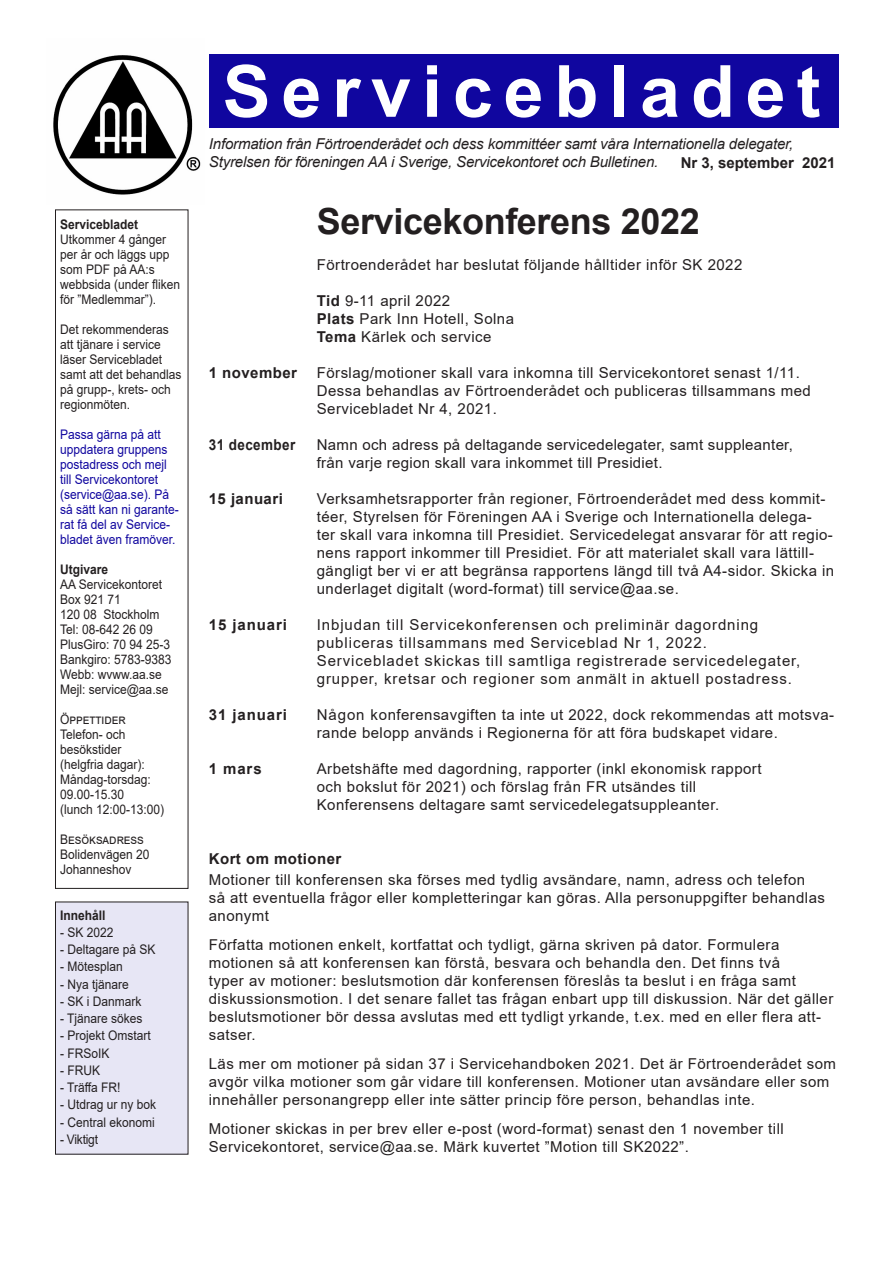
<style>
.page{position:relative;width:893px;height:1263px;background:#fff}
.page>*{position:absolute;margin:0;border:0;box-sizing:border-box;transform-origin:0 0}
.t1{font:700 72px "Arial";letter-spacing:.15em;color:#fff}
.t2{font:700 36px "Arial";letter-spacing:-.01em;color:#231f20}
.t3{font:15px/18px "Arial";letter-spacing:.03em;color:#231f20}
.t4{font:15px/18px "Arial";letter-spacing:.06em;color:#231f20}
.t5{font:italic 15px/18px "Arial";letter-spacing:-.01em;color:#231f20}
.t6{font:700 15px "Arial";letter-spacing:.03em;color:#231f20}
.t7{font:700 15px "Arial";letter-spacing:.06em;color:#231f20}
.t8{font:700 15px "Arial";color:#231f20}
.t9{font:700 15px "Arial";letter-spacing:.03em;color:#231f20;scale:.9 1}
.t10{font:13.2px/15px "Arial";color:#231f20;scale:.91 1}
.t11{font:13.2px/15px "Arial";color:#10069f;scale:.91 1}
.Styckeformat_1{font:700 13.2px "Arial";color:#231f20;scale:.91 1}
.t12{font:13.2px "Arial";letter-spacing:-.02em;color:#231f20;scale:.91 1}
.s1{font-weight:700}
</style>
<div class="page">
<div style="left:210px;top:54px;width:629px;height:73px;background:#10069f"></div>
<div style="left:55px;top:209px;width:133px;height:680px;border:1px solid #231f20"></div>
<img style="left:53px;top:55px;width:148px;height:140px">
<div style="left:56px;top:902px;width:132px;height:252px;background:#e7e6f5"></div>
<div style="left:55px;top:901px;width:133px;height:253px;border:1px solid #231f20"></div>
<p class="Styckeformat_1" style="left:60px;top:215px;width:87px">Servicebladet</p>
<p class="t10" style="left:60px;top:231px;width:133px">Utkommer 4 gånger per år och läggs upp som PDF på AA:s webbsida (under fliken för ”Medlemmar”).</p>
<p class="t10" style="left:60px;top:321px;width:135px">Det rekommenderas att tjänare i service läser Servicebladet samt att det behandlas på grupp-, krets- och regionmöten.</p>
<p class="t11" style="left:60px;top:426px;width:132px">Passa gärna på att uppdatera gruppens postadress och mejl till Servicekontoret (service@aa.se). På så sätt kan ni garante&shy;rat få del av Service&shy;bladet även framöver.</p>
<p class="Styckeformat_1" style="left:60px;top:560px;width:54px">Utgivare</p>
<p class="t10" style="left:60px;top:576px;width:124px">AA Servicekontoret<br>Box 921 71<br>120 08 Stockholm<br>Tel: 08-642 26 09<br>PlusGiro: 70 94 25-3<br>Bankgiro: 5783-9383<br>Webb: wvww.aa.se<br>Mejl: service@aa.se</p>
<p class="t10" style="left:60px;top:711px;width:116px">Öppettider<br>Telefon- och besökstider (helgfria dagar):<br>Måndag-torsdag:<br>09.00-15.30<br>(lunch 12:00-13:00)</p>
<p class="t10" style="left:60px;top:831px;width:100px">Besöksadress<br>Bolidenvägen 20<br>Johanneshov</p>
<p class="Styckeformat_1" style="left:60px;top:906px;width:51px">Innehåll</p>
<p class="t10" style="left:60px;top:925px;width:60px">- SK 2022</p>
<p class="t10" style="left:60px;top:942px;width:106px">- Deltagare på SK</p>
<p class="t10" style="left:60px;top:959px;width:70px">- Mötesplan</p>
<p class="t10" style="left:60px;top:976px;width:77px">- Nya tjänare</p>
<p class="t10" style="left:60px;top:994px;width:91px">- SK i Danmark</p>
<p class="t10" style="left:60px;top:1011px;width:92px">- Tjänare sökes</p>
<p class="t10" style="left:60px;top:1028px;width:101px">- Projekt Omstart</p>
<p class="t10" style="left:60px;top:1045px;width:56px">- FRSoIK</p>
<p class="t10" style="left:60px;top:1063px;width:45px">- FRUK</p>
<p class="t10" style="left:60px;top:1080px;width:68px">- Träffa FR!</p>
<p class="t10" style="left:60px;top:1097px;width:107px">- Utdrag ur ny bok</p>
<p class="t10" style="left:60px;top:1114px;width:106px">- Central ekonomi</p>
<p class="t12" style="left:60px;top:1130px;width:43px">- Viktigt</p>
<h1 class="t1" style="left:223px;top:41px;width:599px">Servicebladet</h1>
<p class="t5" style="left:209px;top:135px;width:586px">Information från Förtroenderådet och dess kommittéer samt våra Internationella delegater,<br>Styrelsen för föreningen AA i Sverige, Servicekontoret och Bulletinen.</p>
<p class="t8" style="left:681px;top:152px;width:156px">Nr 3, september 2021</p>
<p class="t2" style="left:317px;top:195px;width:385px">Servicekonferens 2022</p>
<p class="t3" style="left:317px;top:255px;width:427px">Förtroenderådet har beslutat följande hålltider inför SK 2022</p>
<p class="t3" style="left:317px;top:291px;width:135px"><span class="s1">Tid</span> 9-11 april 2022</p>
<p class="t3" style="left:317px;top:309px;width:199px"><span class="s1">Plats</span> Park Inn Hotell, Solna</p>
<p class="t3" style="left:317px;top:327px;width:176px"><span class="s1">Tema</span> Kärlek och service</p>
<p class="t6" style="left:209px;top:362px;width:90px">1 november</p>
<p class="t3" style="left:317px;top:363px;width:495px">Förslag/motioner skall vara inkomna till Servicekontoret senast 1/11.<br>Dessa behandlas av Förtroenderådet och publiceras tillsammans med<br>Servicebladet Nr 4, 2021.</p>
<p class="t9" style="left:209px;top:434px;width:98px">31 december</p>
<p class="t3" style="left:317px;top:435px;width:478px">Namn och adress på deltagande servicedelegater, samt suppleanter, från varje region skall vara inkommet till Presidiet.</p>
<p class="t6" style="left:209px;top:488px;width:76px">15 januari</p>
<p class="t3" style="left:317px;top:489px;width:519px">Verksamhetsrapporter från regioner, Förtroenderådet med dess kommit&shy;téer, Styrelsen för Föreningen AA i Sverige och Internationella delega-<br>ter skall vara inkomna till Presidiet. Servicedelegat ansvarar för att regio&shy;nens rapport inkommer till Presidiet. För att materialet skall vara lättill&shy;gängligt ber vi er att begränsa rapportens längd till två A4-sidor. Skicka in underlaget digitalt (word-format) till service@aa.se.</p>
<p class="t7" style="left:209px;top:614px;width:80px">15 januari</p>
<p class="t4" style="left:317px;top:615px;width:443px">Inbjudan till Servicekonferensen och preliminär dagordning</p>
<p class="t4" style="left:317px;top:633px;width:392px">publiceras tillsammans med Serviceblad Nr 1, 2022.</p>
<p class="t4" style="left:317px;top:651px;width:485px">Servicebladet Skickas till samtliga registrerade servicedelegater, grupper, kretsar och regioner som anmält in aktuell postadress.</p>
<p class="t7" style="left:209px;top:704px;width:80px">31 januari</p>
<p class="t3" style="left:317px;top:705px;width:519px">Någon konferensavgiften ta inte ut 2022, dock rekommendas att motsva&shy;rande belopp används i Regionerna för att föra budskapet vidare.</p>
<p class="t6" style="left:209px;top:758px;width:54px">1 mars</p>
<p class="t3" style="left:317px;top:759px;width:446px">Arbetshäfte med dagordning, rapporter (inkl ekonomisk rapport och bokslut för 2021) och förslag från FR utsändes till</p>
<p class="t3" style="left:317px;top:795px;width:404px">Konferensens deltagare samt servicedelegatsuppleanter.</p>
<p class="t6" style="left:209px;top:848px;width:134px">Kort om motioner</p>
<p class="t3" style="left:209px;top:871px;width:618px">Motioner till konferensen ska förses med tydlig avsändare, namn, adress och telefon så att eventuella frågor eller kompletteringar kan göras. Alla personuppgifter behandlas anonymt</p>
<p class="t3" style="left:209px;top:936px;width:626px">Författa motionen enkelt, kortfattat och tydligt, gärna skriven på dator. Formulera motionen så att konferensen kan förstå, besvara och behandla den. Det finns två<br>typer av motioner: beslutsmotion där konferensen föreslås ta beslut i en fråga samt diskussionsmotion. I det senare fallet tas frågan enbart upp till diskussion. När det gäller beslutsmotioner bör dessa avslutas med ett tydligt yrkande, t.ex. med en eller flera att&shy;satser.</p>
<p class="t3" style="left:209px;top:1054px;width:629px">Läs mer om motioner på sidan 37 i Servicehandboken 2021. Det är Förtroenderådet som avgör vilka motioner som går vidare till konferensen. Motioner utan avsändare eller som innehåller personangrepp eller inte sätter princip före person, behandlas inte.</p>
<p class="t3" style="left:209px;top:1119px;width:576px">Motioner skickas in per brev eller e-post (word-format) senast den 1 november till<br>Servicekontoret, service@aa.se. Märk kuvertet ”Motion till SK2022”.</p>
</div>
